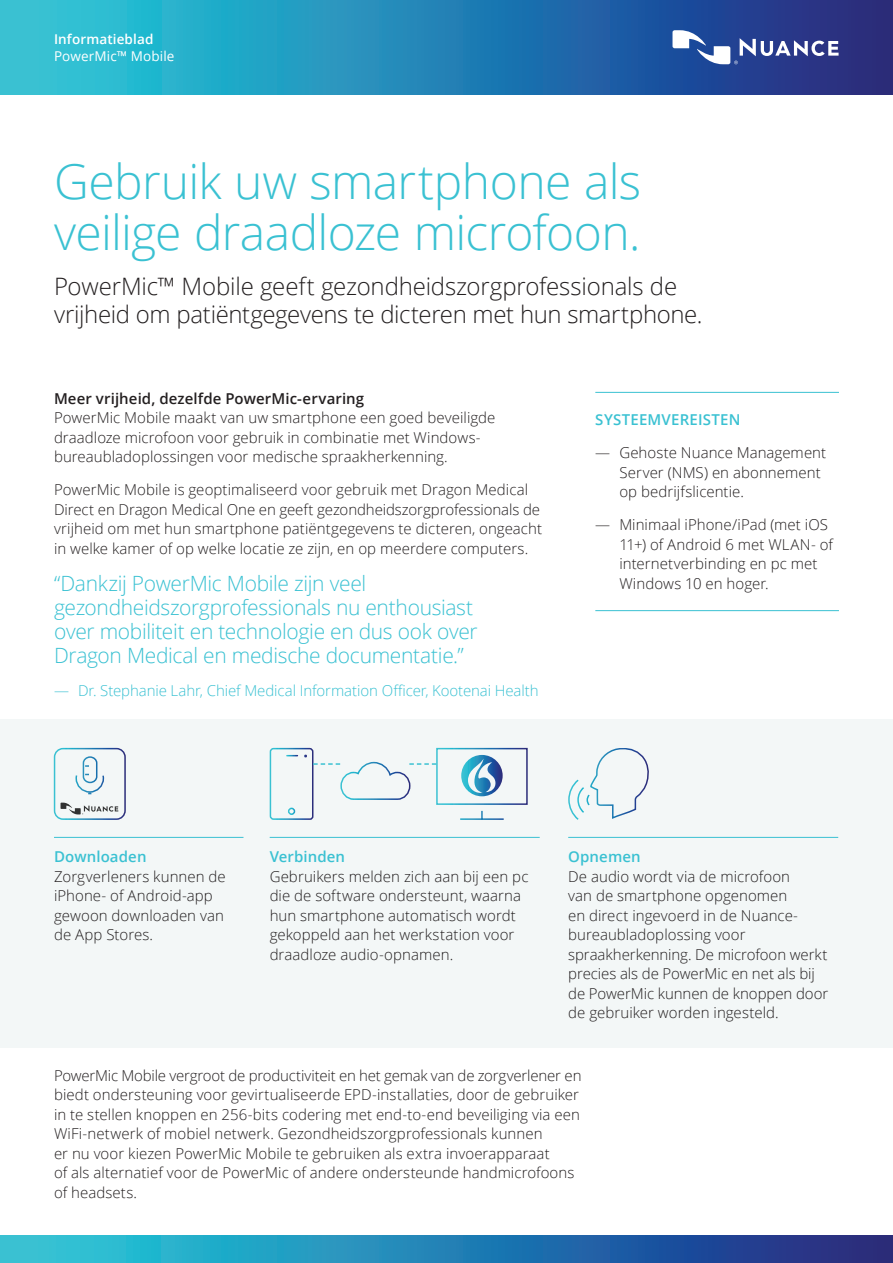
<style>
.page{position:relative;width:893px;height:1263px;background:#fff}
.page>*{position:absolute;margin:0;border:0;box-sizing:border-box;transform-origin:0 0}
.t1{font:300 48px/51px "Open Sans";letter-spacing:-.015em;color:#3ac1d2}
.t2{font:300 24px/28.5px "Open Sans";letter-spacing:-.01em;color:#231f20}
.t3{font:300 21px/24px "Open Sans";letter-spacing:-.015em;color:#3ac1d2}
.t4{font:300 15px/19.5px "Open Sans";letter-spacing:.005em;color:#231f20}
.t5{font:300 15px "Open Sans";letter-spacing:-.005em;color:#3ac1d2}
.t6{font:600 15px "Open Sans";letter-spacing:.01em;color:#3ac1d2}
.t7{font:600 15px "Open Sans";letter-spacing:.005em;color:#231f20}
.t8{font:13.5px "Open Sans";letter-spacing:.01em;color:#fff}
.t9{font:600 13.5px "Open Sans";letter-spacing:.01em;color:#fff}
</style>
<div class="page">
<svg style="left:0;top:0;width:893px;height:94px;background:#2481b3"></svg>
<svg style="left:672px;top:30px;width:167px;height:34px"></svg>
<div style="left:0;top:720px;width:893px;height:328px;background:#f3f7f7"></div>
<svg style="left:0;top:1236px;width:893px;height:27px;background:#247cb0"></svg>
<hr style="left:54px;top:837px;width:189px;height:1px;background:#3ac1d2">
<hr style="left:270px;top:837px;width:270px;height:1px;background:#3ac1d2">
<hr style="left:568px;top:837px;width:270px;height:1px;background:#3ac1d2">
<hr style="left:595px;top:392px;width:244px;height:1px;background:#3ac1d2">
<hr style="left:595px;top:610px;width:244px;height:1px;background:#3ac1d2">
<svg style="left:568px;top:748px;width:81px;height:72px"></svg>
<svg style="left:53px;top:747px;width:73px;height:73px"></svg>
<svg style="left:269px;top:747px;width:259px;height:73px"></svg>
<p class="t9" style="left:54px;top:30px;width:101px">Informatieblad</p>
<p class="t8" style="left:54px;top:47px;width:122px">PowerMic™ Mobile</p>
<h1 class="t1" style="left:54px;top:155px;width:589px">Gebruik uw smartphone als veilige draadloze microfoon.</h1>
<h2 class="t2" style="left:54px;top:271px;width:650px">PowerMic™ Mobile geeft gezondheidszorgprofessionals de vrijheid om patiëntgegevens te dicteren met hun smartphone.</h2>
<p class="t7" style="left:54px;top:388px;width:312px">Meer vrijheid, dezelfde PowerMic-ervaring</p>
<p class="t4" style="left:54px;top:408px;width:443px">PowerMic Mobile maakt van uw smartphone een goed beveiligde draadloze microfoon voor gebruik in combinatie met Windows&shy;bureaubladoplossingen voor medische spraakherkenning.</p>
<p class="t4" style="left:54px;top:480px;width:490px">PowerMic Mobile is geoptimaliseerd voor gebruik met Dragon Medical Direct en Dragon Medical One en geeft gezondheidszorgprofessionals de vrijheid om met hun smartphone patiëntgegevens te dicteren, ongeacht in welke kamer of op welke locatie ze zijn, en op meerdere computers.</p>
<h3 class="t3" style="left:54px;top:571px;width:425px">“Dankzij PowerMic Mobile zijn veel gezondheidszorgprofessionals nu enthousiast over mobiliteit en technologie en dus ook over Dragon Medical en medische documentatie.”</h3>
<p class="t5" style="left:54px;top:680px;width:486px">— Dr. Stephanie Lahr, Chief Medical Information Officer, Kootenai Health</p>
<p class="t6" style="left:595px;top:409px;width:147px">SYSTEEMVEREISTEN</p>
<p class="t4" style="left:619px;top:442px;width:208px;text-indent:-24px">— Gehoste Nuance Management<br>Server (NMS) en abonnement op bedrijfslicentie.</p>
<p class="t4" style="left:619px;top:514px;width:215px;text-indent:-24px">— Minimaal iPhone/iPad (met iOS<br>11+) of Android 6 met WLAN- of internetverbinding en pc met<br>Windows 10 en hoger.</p>
<p class="t6" style="left:54px;top:847px;width:94px">Downloaden</p>
<p class="t4" style="left:54px;top:866px;width:173px">Zorgverleners kunnen de iPhone- of Android-app gewoon downloaden van de App Stores.</p>
<p class="t6" style="left:270px;top:847px;width:77px">Verbinden</p>
<p class="t4" style="left:270px;top:866px;width:260px">Gebruikers melden zich aan bij een pc die de software ondersteunt, waarna hun smartphone automatisch wordt gekoppeld aan het werkstation voor draadloze audio-opnamen.</p>
<p class="t6" style="left:568px;top:847px;width:74px">Opnemen</p>
<p class="t4" style="left:568px;top:866px;width:262px">De audio wordt via de microfoon<br>van de smartphone opgenomen<br>en direct ingevoerd in de Nuance&shy;bureaubladoplossing voor spraakherkenning. De microfoon werkt precies als de PowerMic en net als bij de PowerMic kunnen de knoppen door de gebruiker worden ingesteld.</p>
<p class="t4" style="left:54px;top:1065px;width:529px">PowerMic Mobile vergroot de productiviteit en het gemak van de zorgverlener en biedt ondersteuning voor gevirtualiseerde EPD-installaties, door de gebruiker in te stellen knoppen en 256-bits codering met end-to-end beveiliging via een WiFi-netwerk of mobiel netwerk. Gezondheidszorgprofessionals kunnen<br>er nu voor kiezen PowerMic Mobile te gebruiken als extra invoerapparaat<br>of als alternatief voor de PowerMic of andere ondersteunde handmicrofoons of headsets.</p>
</div>
